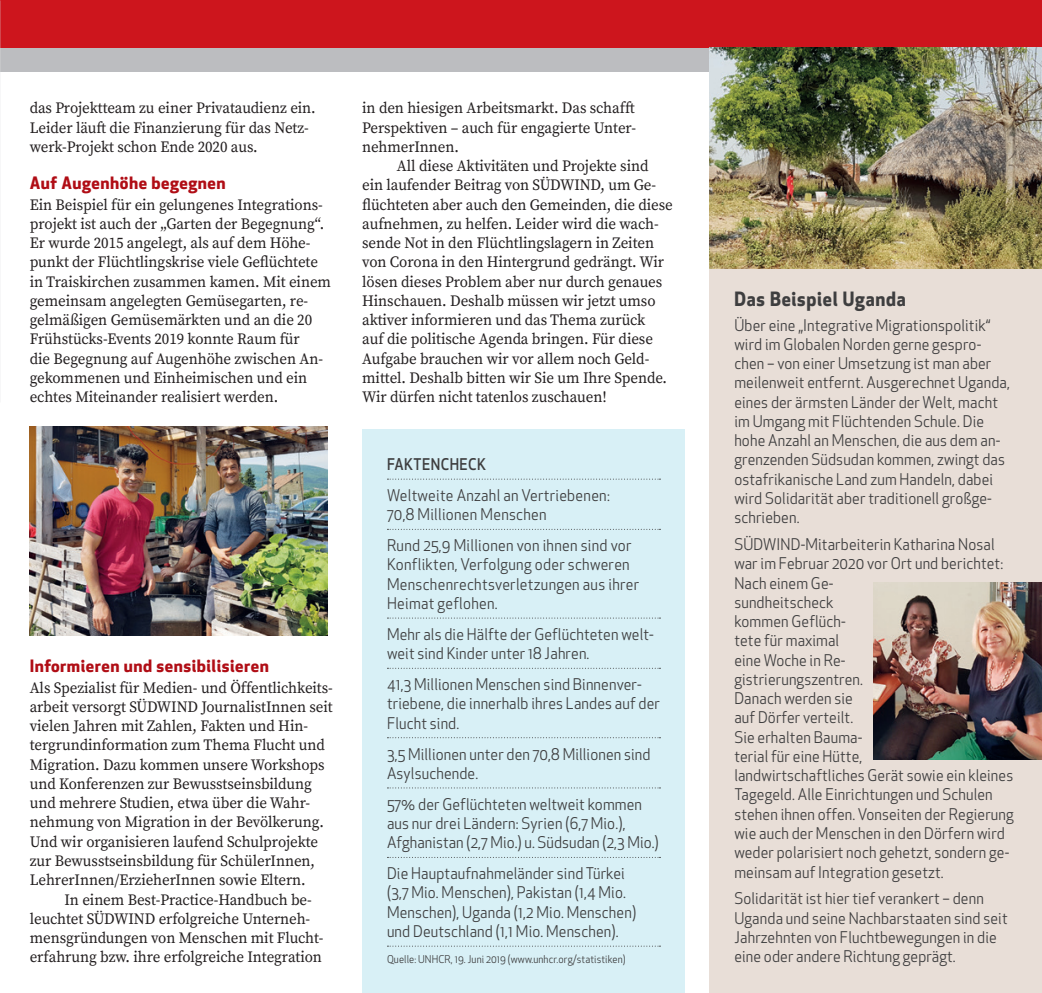
<style>
.page{position:relative;width:1042px;height:993px;background:#fff}
.page>*{position:absolute;margin:0;border:0;box-sizing:border-box;transform-origin:0 0}
.t1{font:700 19.25px "Apex New";letter-spacing:.04em;color:#3e3e3f;scale:.94 1}
.t2{font:700 16.62px "Apex New";letter-spacing:.03em;color:#b00d15}
.t3{font:15.75px/19.2px "Source Serif Pro";letter-spacing:-.005em;color:#231f20;scale:.95 1}
.t4{font:15.75px/19.2px "Apex New";letter-spacing:.01em;color:#3e3e3f;scale:.95 1}
.t5{font:500 15.75px "Apex New";letter-spacing:.03em;color:#3e3e3f;scale:.92 1}
.t6{font:10.5px "Apex New";letter-spacing:.01em;color:#3e3e3f;scale:.95 1}
</style>
<div class="page">
<div style="left:0;top:47px;width:1042px;height:25px;background:#bcbdc0"></div>
<div style="left:0;top:0;width:1042px;height:47px;background:#cd151d"></div>
<div style="left:709px;top:260px;width:333px;height:732px;background:#e8ded7"></div>
<img style="left:0;top:0;width:1px;height:402px">
<div style="left:362px;top:429px;width:323px;height:563px;background:#d8f0f6"></div>
<svg style="left:387px;top:478px;width:273px;height:1px"></svg>
<svg style="left:387px;top:528px;width:273px;height:1px"></svg>
<svg style="left:387px;top:617px;width:273px;height:1px"></svg>
<svg style="left:387px;top:667px;width:273px;height:1px"></svg>
<svg style="left:387px;top:737px;width:273px;height:1px"></svg>
<svg style="left:387px;top:787px;width:273px;height:1px"></svg>
<svg style="left:387px;top:945px;width:273px;height:1px"></svg>
<img style="left:873px;top:582px;width:169px;height:177px">
<img style="left:30px;top:427px;width:297px;height:208px">
<img style="left:709px;top:47px;width:333px;height:221px">
<p class="t3" style="left:30px;top:99px;width:302px">das Projektteam zu einer Privataudienz ein.<br>Leider läuft die Finanzierung für das Netz&shy;werk-Projekt schon Ende 2020 aus.</p>
<p class="t2" style="left:30px;top:170px;width:197px">Auf Augenhöhe begegnen</p>
<p class="t3" style="left:30px;top:195px;width:319px">Ein Beispiel für ein gelungenes Integrations&shy;projekt ist auch der „Garten der Begegnung“.<br>Er wurde 2015 angelegt, als auf dem Höhe&shy;punkt der Flüchtlingskrise viele Geflüchtete in Traiskirchen zusammen kamen. Mit einem gemeinsam angelegten Gemüsegarten, re&shy;gelmäßigen Gemüsemärkten und an die 20<br>Frühstücks-Events 2019 konnte Raum für<br>die Begegnung auf Augenhöhe zwischen An&shy;gekommenen und Einheimischen und ein echtes Miteinander realisiert werden.</p>
<p class="t2" style="left:30px;top:653px;width:241px">Informieren und sensibilisieren</p>
<p class="t3" style="left:30px;top:678px;width:320px">Als Spezialist für Medien- und Öffentlichkeits&shy;arbeit versorgt SÜDWIND JournalistInnen seit vielen Jahren mit Zahlen, Fakten und Hin&shy;tergrundinformation zum Thema Flucht und Migration. Dazu kommen unsere Workshops und Konferenzen zur Bewusstseinsbildung und mehrere Studien, etwa über die Wahr&shy;nehmung von Migration in der Bevölkerung.<br>Und wir organisieren laufend Schulprojekte zur Bewusstseinsbildung für SchülerInnen, LehrerInnen/ErzieherInnen sowie Eltern.</p>
<p class="t3" style="left:30px;top:889px;width:311px;text-indent:35px">In einem Best-Practice-Handbuch be&shy;leuchtet SÜDWIND erfolgreiche Unterneh&shy;mensgründungen von Menschen mit Flucht&shy;erfahrung bzw. ihre erfolgreiche Integration</p>
<p class="t3" style="left:362px;top:99px;width:290px;text-align:justify">in den hiesigen Arbeitsmarkt. Das schafft Perspektiven – auch für engagierte Unter&shy;nehmerInnen.</p>
<p class="t3" style="left:362px;top:157px;width:328px;text-indent:35px">All diese Aktivitäten und Projekte sind ein laufender Beitrag von SÜDWIND, um Ge&shy;flüchteten aber auch den Gemeinden, die diese aufnehmen, zu helfen. Leider wird die wach&shy;sende Not in den Flüchtlingslagern in Zeiten von Corona in den Hintergrund gedrängt. Wir lösen dieses Problem aber nur durch genaues Hinschauen. Deshalb müssen wir jetzt umso aktiver informieren und das Thema zurück<br>auf die politische Agenda bringen. Für diese Aufgabe brauchen wir vor allem noch Geld&shy;mittel. Deshalb bitten wir Sie um Ihre Spende.<br>Wir dürfen nicht tatenlos zuschauen!</p>
<p class="t5" style="left:387px;top:453px;width:109px">FAKTENCHECK</p>
<p class="t4" style="left:387px;top:485px;width:236px">Weltweite Anzahl an Vertriebenen:<br>70,8 Millionen Menschen</p>
<p class="t4" style="left:387px;top:535px;width:267px">Rund 25,9 Millionen von ihnen sind vor Konflikten, Verfolgung oder schweren Menschenrechtsverletzungen aus ihrer Heimat geflohen.</p>
<p class="t4" style="left:387px;top:624px;width:282px">Mehr als die Hälfte der Geflüchteten welt&shy;weit sind Kinder unter 18 Jahren.</p>
<p class="t4" style="left:387px;top:674px;width:289px">41,3 Millionen Menschen sind Binnenver&shy;triebene, die innerhalb ihres Landes auf der<br>Flucht sind.</p>
<p class="t4" style="left:387px;top:744px;width:279px">3,5 Millionen unter den 70,8 Millionen sind<br>Asylsuchende.</p>
<p class="t4" style="left:387px;top:794px;width:288px">57% der Geflüchteten weltweit kommen aus nur drei Ländern: Syrien (6,7 Mio.),<br>Afghanistan (2,7 Mio.) u. Südsudan (2,3 Mio.)</p>
<p class="t4" style="left:387px;top:863px;width:264px">Die Hauptaufnahmeländer sind Türkei (3,7 Mio. Menschen), Pakistan (1,4 Mio.<br>Menschen), Uganda (1,2 Mio. Menschen) und Deutschland (1,1 Mio. Menschen).</p>
<p class="t6" style="left:387px;top:951px;width:253px">Quelle: UNHCR, 19. Juni 2019 (www.unhcr.org/statistiken)</p>
<p class="t1" style="left:734px;top:285px;width:184px">Das Beispiel Uganda</p>
<p class="t4" style="left:734px;top:315px;width:291px">Über eine „Integrative Migrationspolitik“ wird im Globalen Norden gerne gespro&shy;chen – von einer Umsetzung ist man aber meilenweit entfernt. Ausgerechnet Uganda, eines der ärmsten Länder der Welt, macht im Umgang mit Flüchtenden Schule. Die hohe Anzahl an Menschen, die aus dem an&shy;grenzenden Südsudan kommen, zwingt das ostafrikanische Land zum Handeln, dabei wird Solidarität aber traditionell großge&shy;schrieben.</p>
<p class="t4" style="left:734px;top:534px;width:296px">SÜDWIND-Mitarbeiterin Katharina Nosal war im Februar 2020 vor Ort und berichtet:<br>Nach einem Ge-<br>sundheitscheck<br>kommen Geflüch-<br>tete für maximal<br>eine Woche in Re-<br>gistrierungszentren.<br>Danach werden sie<br>auf Dörfer verteilt.<br>Sie erhalten Bauma-<br>terial für eine Hütte,<br>landwirtschaftliches Gerät sowie ein kleines<br>Tagegeld. Alle Einrichtungen und Schulen stehen ihnen offen. Vonseiten der Regierung wie auch der Menschen in den Dörfern wird weder polarisiert noch gehetzt, sondern ge&shy;meinsam auf Integration gesetzt.</p>
<p class="t4" style="left:734px;top:888px;width:289px">Solidarität ist hier tief verankert – denn Uganda und seine Nachbarstaaten sind seit Jahrzehnten von Fluchtbewegungen in die eine oder andere Richtung geprägt.</p>
</div>
